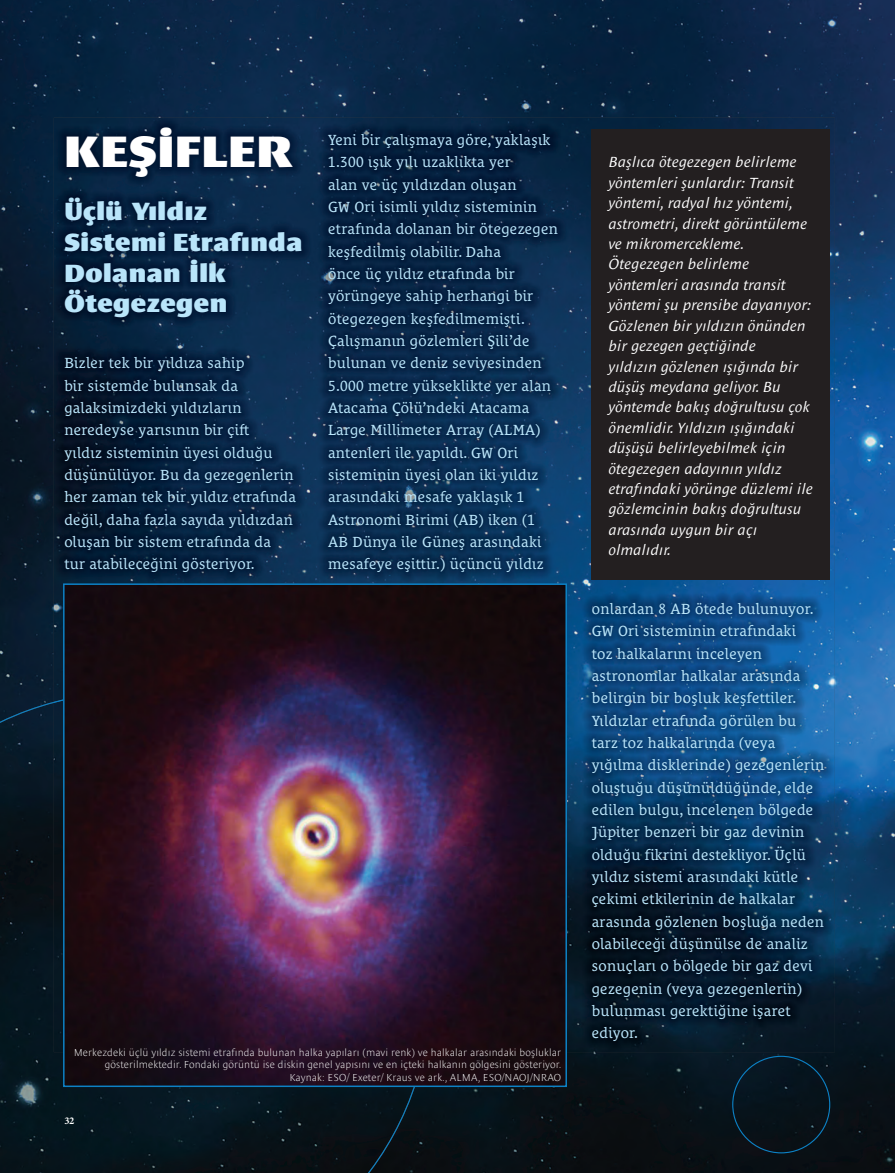
<style>
.page{position:relative;width:895px;height:1173px;background:#fff}
.page>*{position:absolute;margin:0;border:0;box-sizing:border-box;transform-origin:0 0}
.t1{font:900 45px "Le Monde Sans Pro";letter-spacing:.02em;color:#fff}
.t2{font:900 25.5px/30.6px "Le Monde Sans Pro";letter-spacing:.02em;color:#b9e5fa}
.t3{font:15px/22.4px "Le Monde Courrier Pro";letter-spacing:.02em;color:#b9e5fa}
.t4{font:italic 15px/20.4px "Le Monde Sans Pro";letter-spacing:.01em;color:#fff}
.t5{font:300 expanded 10.35px/12.5px "Le Monde Sans Pro";letter-spacing:.01em;color:#fff;text-align:right}
.t6{font:700 10.35px "Minion Pro";color:#fff}
</style>
<div class="page">
<img style="left:0;top:0;width:894px;height:1173px">
<svg style="left:0;top:692px;width:430px;height:481px;background:#07151e"></svg>
<img style="left:54px;top:118px;width:780px;height:934px">
<img style="left:54px;top:692px;width:9px;height:360px">
<div style="left:591px;top:130px;width:238px;height:450px;background:#231f20"></div>
<img style="left:66px;top:586px;width:497px;height:498px">
<div style="left:63px;top:583px;width:503px;height:504px;border:2px solid #0c81c5"></div>
<h1 class="t1" style="left:64px;top:133px;width:230px">KEŞİFLER</h1>
<h2 class="t2" style="left:64px;top:198px;width:239px">Üçlü Yıldız<br>Sistemi Etrafında<br>Dolanan İlk<br>Ötegezegen</h2>
<p class="t3" style="left:64px;top:353px;width:233px">Bizler tek bir yıldıza sahip<br>bir sistemde bulunsak da galaksimizdeki yıldızların neredeyse yarısının bir çift<br>yıldız sisteminin üyesi olduğu düşünülüyor. Bu da gezegenlerin her zaman tek bir yıldız etrafında değil, daha fazla sayıda yıldızdan oluşan bir sistem etrafında da<br>tur atabileceğini gösteriyor.</p>
<p class="t3" style="left:328px;top:130px;width:231px">Yeni bir çalışmaya göre, yaklaşık<br>1.300 ışık yılı uzaklıkta yer<br>alan ve üç yıldızdan oluşan<br>GW Ori isimli yıldız sisteminin etrafında dolanan bir ötegezegen keşfedilmiş olabilir. Daha<br>önce üç yıldız etrafında bir yörüngeye sahip herhangi bir ötegezegen keşfedilmemişti.<br>Çalışmanın gözlemleri Şili’de bulunan ve deniz seviyesinden<br>5.000 metre yükseklikte yer alan<br>Atacama Çölü’ndeki Atacama<br>Large Millimeter Array (ALMA) antenleri ile yapıldı. GW Ori sisteminin üyesi olan iki yıldız arasındaki mesafe yaklaşık 1<br>Astronomi Birimi (AB) iken (1<br>AB Dünya ile Güneş arasındaki mesafeye eşittir.) üçüncü yıldız</p>
<p class="t5" style="left:74px;top:1046px;width:489px">Merkezdeki üçlü yıldız sistemi etrafında bulunan halka yapıları (mavi renk) ve halkalar arasındaki boşluklar gösterilmektedir. Fondaki görüntü ise diskin genel yapısını ve en içteki halkanın gölgesini gösteriyor.<br>Kaynak: ESO/ Exeter/ Kraus ve ark., ALMA, ESO/NAOJ/NRAO</p>
<p class="t6" style="left:64px;top:1114px;width:12px">32</p>
<p class="t4" style="left:608px;top:153px;width:205px">Başlıca ötegezegen belirleme yöntemleri şunlardır: Transit yöntemi, radyal hız yöntemi, astrometri, direkt görüntüleme ve mikromercekleme.<br>Ötegezegen belirleme yöntemleri arasında transit yöntemi şu prensibe dayanıyor:<br>Gözlenen bir yıldızın önünden bir gezegen geçtiğinde<br>yıldızın gözlenen ışığında bir düşüş meydana geliyor. Bu yöntemde bakış doğrultusu çok önemlidir. Yıldızın ışığındaki düşüşü belirleyebilmek için ötegezegen adayının yıldız etrafındaki yörünge düzlemi ile gözlemcinin bakış doğrultusu arasında uygun bir açı olmalıdır.</p>
<p class="t3" style="left:591px;top:598px;width:234px">onlardan 8 AB ötede bulunuyor.<br>GW Ori sisteminin etrafındaki<br>toz halkalarını inceleyen astronomlar halkalar arasında belirgin bir boşluk keşfettiler.<br>Yıldızlar etrafında görülen bu tarz toz halkalarında (veya yığılma disklerinde) gezegenlerin oluştuğu düşünüldüğünde, elde edilen bulgu, incelenen bölgede<br>Jüpiter benzeri bir gaz devinin olduğu fikrini destekliyor. Üçlü yıldız sistemi arasındaki kütle çekimi etkilerinin de halkalar arasında gözlenen boşluğa neden olabileceği düşünülse de analiz sonuçları o bölgede bir gaz devi gezegenin (veya gezegenlerin) bulunması gerektiğine işaret ediyor.</p>
</div>
